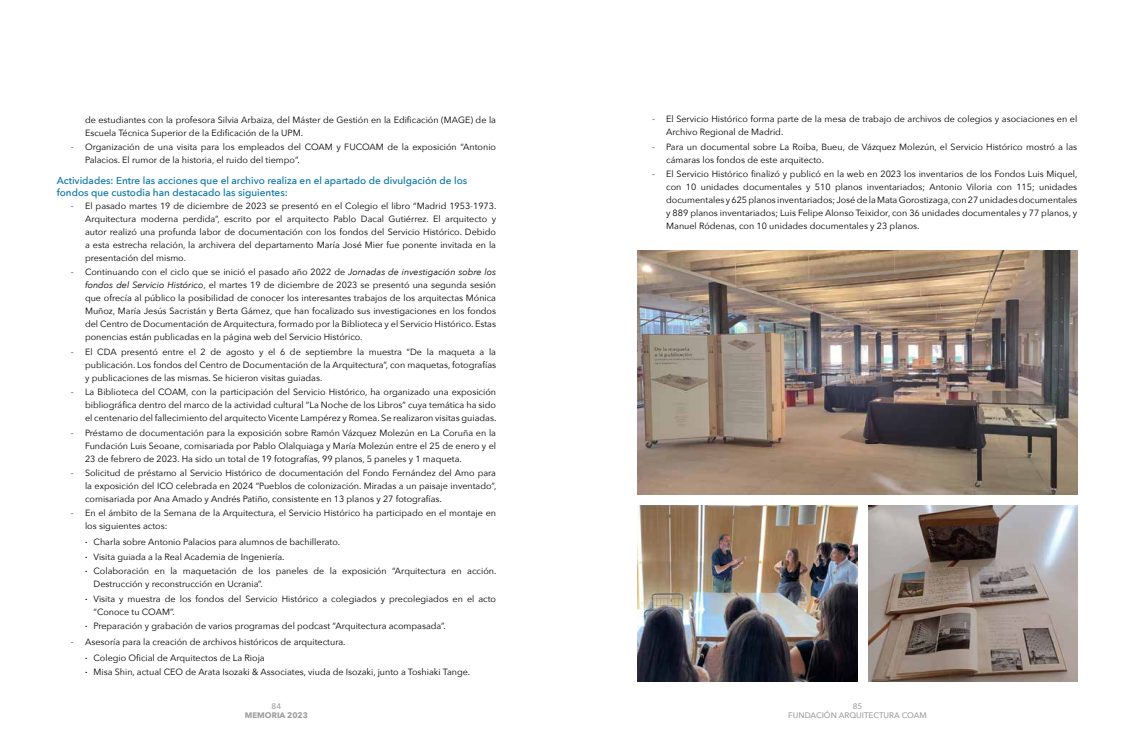
<style>
.page{position:relative;width:1134px;height:738px;background:#fff}
.page>*{position:absolute;margin:0;border:0;box-sizing:border-box;transform-origin:0 0}
.t1{font:500 10px/12px "Avenir Next";color:#0071a4}
.t2{font:9px/13px "Avenir Next";color:#000}
.t3{font:500 8px/9.6px "Avenir Next";color:#9d9d9c;text-align:center}
.t4{font:700 8px "Avenir Next";color:#9d9d9c}
.s1{font-style:italic}
.s2{font-weight:600}
</style>
<div class="page">
<img style="left:638px;top:250px;width:439px;height:244px">
<img style="left:638px;top:505px;width:219px;height:175px">
<img style="left:868px;top:505px;width:209px;height:175px">
<p class="t2" style="left:85px;top:112px;width:413px">de estudiantes con la profesora Silvia Arbaiza, del Máster de Gestión en la Edificación (MAGE) de la<br>Escuela Técnica Superior de la Edificación de la UPM.</p>
<p class="t2" style="left:85px;top:140px;width:413px;text-indent:-14px">- Organización de una visita para los empleados del COAM y FUCOAM de la exposición “Antonio<br>Palacios. El rumor de la historia, el ruido del tiempo”.</p>
<p class="t1" style="left:57px;top:173px;width:412px">Actividades: Entre las acciones que el archivo realiza en el apartado de divulgación de los fondos que custodia han destacado las siguientes:</p>
<p class="t2" style="left:85px;top:198px;width:413px;text-align:justify;text-indent:-14px">- El pasado martes 19 de diciembre de 2023 se presentó en el Colegio el libro “Madrid 1953-1973.<br>Arquitectura moderna perdida”, escrito por el arquitecto Pablo Dacal Gutiérrez. El arquitecto y autor realizó una profunda labor de documentación con los fondos del Servicio Histórico. Debido a esta estrecha relación, la archivera del departamento María José Mier fue ponente invitada en la presentación del mismo.</p>
<p class="t2" style="left:85px;top:265px;width:413px;text-align:justify;text-indent:-14px">- Continuando con el ciclo que se inició el pasado año 2022 de <span class="s1">Jornadas de investigación sobre los fondos del Servicio Histórico</span>, el martes 19 de diciembre de 2023 se presentó una segunda sesión que ofrecía al público la posibilidad de conocer los interesantes trabajos de los arquitectas Mónica Muñoz, María Jesús Sacristán y Berta Gámez, que han focalizado sus investigaciones en los fondos del Centro de Documentación de Arquitectura, formado por la Biblioteca y el Servicio Histórico. Estas ponencias están publicadas en la página web del Servicio Histórico.</p>
<p class="t2" style="left:85px;top:344px;width:413px;text-align:justify;text-indent:-14px">- El CDA presentó entre el 2 de agosto y el 6 de septiembre la muestra “De la maqueta a la publicación. Los fondos del Centro de Documentación de la Arquitectura”, con maquetas, fotografías y publicaciones de las mismas. Se hicieron visitas guiadas.</p>
<p class="t2" style="left:85px;top:385px;width:413px;text-align:justify;text-indent:-14px">- La Biblioteca del COAM, con la participación del Servicio Histórico, ha organizado una exposición bibliográfica dentro del marco de la actividad cultural “La Noche de los Libros” cuya temática ha sido el centenario del fallecimiento del arquitecto Vicente Lampérez y Romea. Se realizaron visitas guiadas.</p>
<p class="t2" style="left:85px;top:425px;width:413px;text-align:justify;text-indent:-14px">- Préstamo de documentación para la exposición sobre Ramón Vázquez Molezún en La Coruña en la Fundación Luis Seoane, comisariada por Pablo Olalquiaga y María Molezún entre el 25 de enero y el 23 de febrero de 2023. Ha sido un total de 19 fotografías, 99 planos, 5 paneles y 1 maqueta.</p>
<p class="t2" style="left:85px;top:465px;width:413px;text-align:justify;text-indent:-14px">- Solicitud de préstamo al Servicio Histórico de documentación del Fondo Fernández del Amo para la exposición del ICO celebrada en 2024 “Pueblos de colonización. Miradas a un paisaje inventado”, comisariada por Ana Amado y Andrés Patiño, consistente en 13 planos y 27 fotografías.</p>
<p class="t2" style="left:85px;top:506px;width:413px;text-indent:-14px">- En el ámbito de la Semana de la Arquitectura, el Servicio Histórico ha participado en el montaje en los siguientes actos:</p>
<p class="t2" style="left:85px;top:534px;width:413px;line-height:14.4px"><span class="s2">∙</span> Charla sobre Antonio Palacios para alumnos de bachillerato.<br><span class="s2">∙</span> Visita guiada a la Real Academia de Ingeniería.<br><span class="s2">∙</span> Colaboración en la maquetación de los paneles de la exposición “Arquitectura en acción.</p>
<p class="t2" style="left:85px;top:576px;width:413px;line-height:14.4px;text-indent:9px">Destrucción y reconstrucción en Ucrania”.<br><span class="s2">∙</span> Visita y muestra de los fondos del Servicio Histórico a colegiados y precolegiados en el acto</p>
<p class="t2" style="left:85px;top:603px;width:362px;line-height:14.4px;text-indent:9px">“Conoce tu COAM”.<br><span class="s2">∙</span> Preparación y grabación de varios programas del podcast “Arquitectura acompasada”.</p>
<p class="t2" style="left:85px;top:633px;width:262px;line-height:15.8px;text-indent:-14px">- Asesoría para la creación de archivos históricos de arquitectura. <span class="s2">∙</span> Colegio Oficial de Arquitectos de La Rioja</p>
<p class="t2" style="left:85px;top:664px;width:387px"><span class="s2">∙</span> Misa Shin, actual CEO de Arata Isozaki &amp; Associates, viuda de Isozaki, junto a Toshiaki Tange.</p>
<p class="t2" style="left:666px;top:112px;width:413px;text-indent:-14px">- El Servicio Histórico forma parte de la mesa de trabajo de archivos de colegios y asociaciones en el<br>Archivo Regional de Madrid.</p>
<p class="t2" style="left:666px;top:140px;width:413px;text-indent:-14px">- Para un documental sobre La Roiba, Bueu, de Vázquez Molezún, el Servicio Histórico mostró a las cámaras los fondos de este arquitecto.</p>
<p class="t2" style="left:666px;top:167px;width:413px;text-align:justify;text-indent:-14px">- El Servicio Histórico finalizó y publicó en la web en 2023 los inventarios de los Fondos Luis Miquel, con 10 unidades documentales y 510 planos inventariados; Antonio Viloria con 115; unidades documentales y 625 planos inventariados; José de la Mata Gorostizaga, con 27 unidades documentales y 889 planos inventariados; Luis Felipe Alonso Teixidor, con 36 unidades documentales y 77 planos, y Manuel Ródenas, con 10 unidades documentales y 23 planos.</p>
<p class="t3" style="left:272px;top:700px;width:11px">84</p>
<p class="t4" style="left:245px;top:708px;width:65px">MEMORIA 2023</p>
<p class="t3" style="left:788px;top:700px;width:140px">85<br>FUNDACIÓN ARQUITECTURA COAM</p>
</div>
